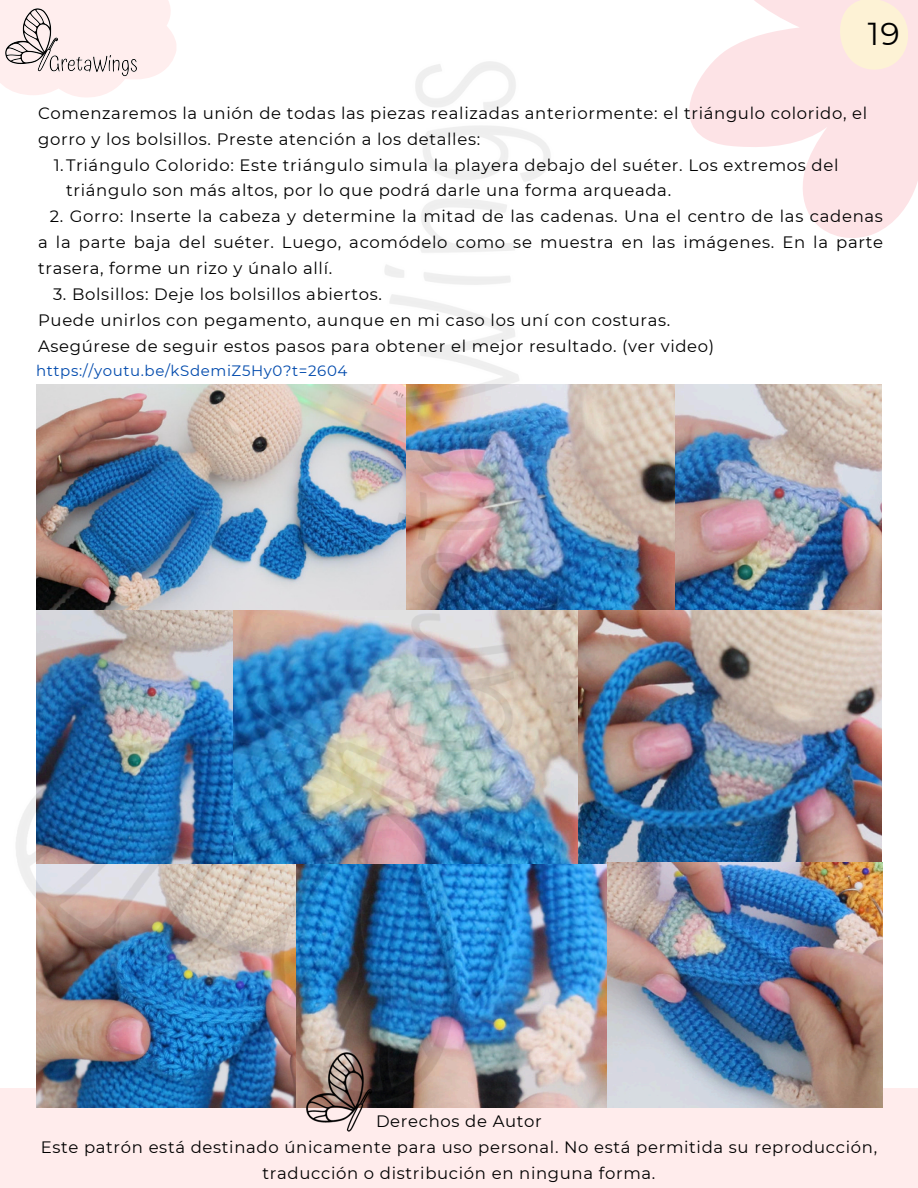
<style>
.page{position:relative;width:918px;height:1188px;background:#fff}
.page>*{position:absolute;margin:0;border:0;box-sizing:border-box;transform-origin:0 0}
.t1{font:31.65px "Montserrat";color:#000}
.t2{font:16.5px/25.8px "Montserrat";letter-spacing:.04em;color:#000}
.t3{font:15px "Montserrat";letter-spacing:.04em;color:#004aad}
</style>
<div class="page">
<div style="left:0;top:0;width:176px;height:98px;background:#ffecec"></div>
<img style="left:6px;top:9px;width:52px;height:54px">
<svg style="left:689px;top:0;width:229px;height:238px;fill:#fde3e6"></svg>
<svg style="left:834px;top:0;width:78px;height:70px;background:#fdedda"></svg>
<div style="left:0;top:1088px;width:918px;height:100px;background:#ffecec"></div>
<img style="left:36px;top:385px;width:846px;height:722px">
<img style="left:306px;top:1104px;width:72px;height:28px">
<img style="left:13px;top:54px;width:552px;height:1050px">
<p class="t1" style="left:868px;top:14px;width:34px">19</p>
<p class="t2" style="left:38px;top:100px;width:831px">Comenzaremos la unión de todas las piezas realizadas anteriormente: el triángulo colorido, el gorro y los bolsillos. Preste atención a los detalles:</p>
<p class="t2" style="left:66px;top:152px;width:774px;text-indent:-12px">1.Triángulo Colorido: Este triángulo simula la playera debajo del suéter. Los extremos del triángulo son más altos, por lo que podrá darle una forma arqueada.</p>
<p class="t2" style="left:38px;top:203px;width:846px;text-align:justify;text-indent:12px">2. Gorro: Inserte la cabeza y determine la mitad de las cadenas. Una el centro de las cadenas a la parte baja del suéter. Luego, acomódelo como se muestra en las imágenes. En la parte trasera, forme un rizo y únalo allí.</p>
<p class="t2" style="left:38px;top:281px;width:678px;text-indent:15px">3. Bolsillos: Deje los bolsillos abiertos.<br>Puede unirlos con pegamento, aunque en mi caso los uní con costuras.<br>Asegúrese de seguir estos pasos para obtener el mejor resultado. (ver video)</p>
<p class="t3" style="left:36px;top:361px;width:313px">https://youtu.be/kSdemiZ5Hy0?t=2604</p>
<p class="t2" style="left:41px;top:1109px;width:838px;text-align:center">Derechos de Autor<br>Este patrón está destinado únicamente para uso personal. No está permitida su reproducción, traducción o distribución en ninguna forma.</p>
</div>
